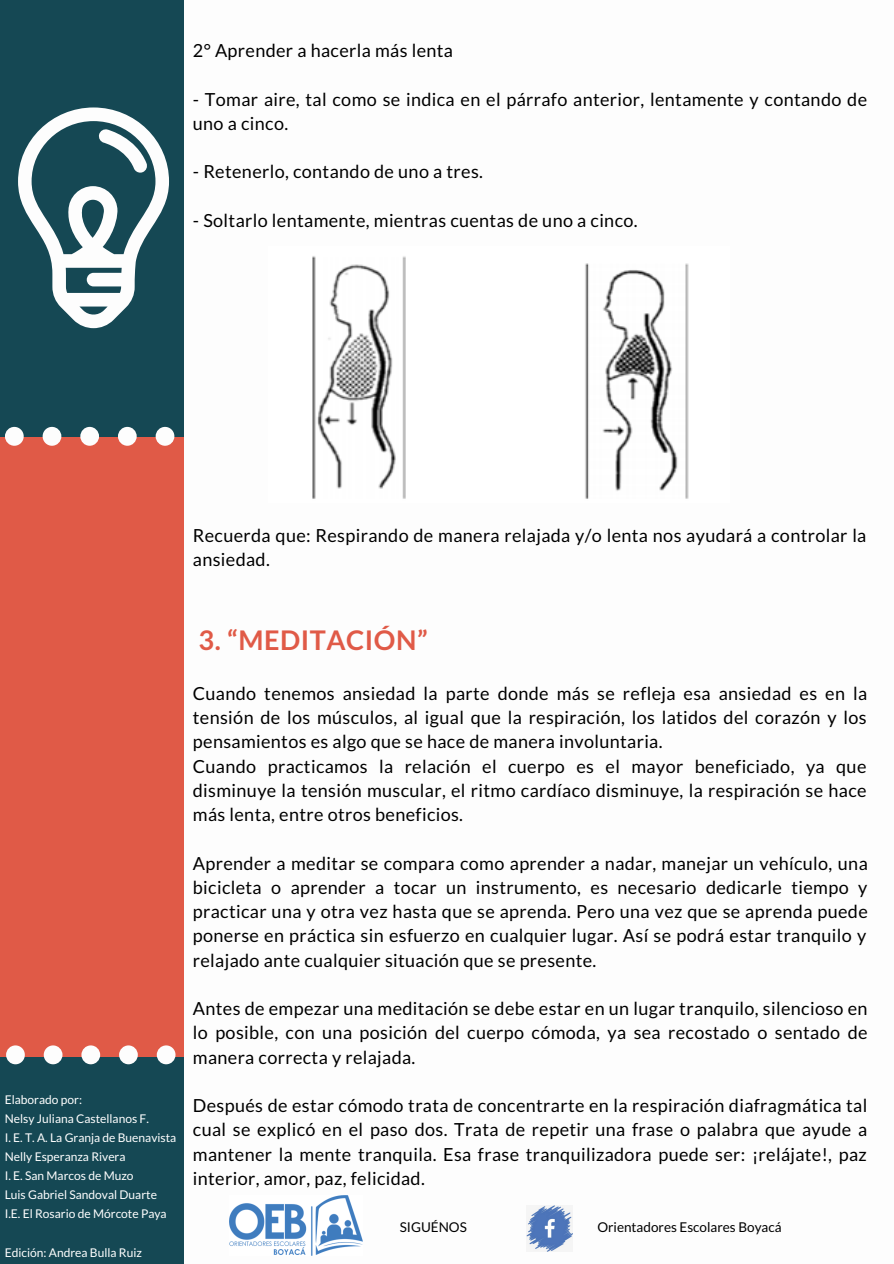
<style>
.page{position:relative;width:894px;height:1264px;background:#fff}
.page>*{position:absolute;margin:0;border:0;box-sizing:border-box;transform-origin:0 0}
.t1{font:700 27px "Lato";letter-spacing:.02em;color:#e05a47}
.t2{font:18px/24.3px "Lato";letter-spacing:.02em;color:#000}
.t3{font:13.5px "Lato";color:#000}
.t4{font:12px/19.2px "Lato";color:#fff}
</style>
<div class="page">
<div style="left:0;top:0;width:184px;height:1263px;background:#154854"></div>
<div style="left:0;top:437px;width:184px;height:620px;background:#e05a47"></div>
<svg style="left:5px;top:427px;width:169px;height:19px"></svg>
<svg style="left:6px;top:1045px;width:169px;height:19px"></svg>
<svg style="left:18px;top:107px;width:151px;height:221px"></svg>
<img style="left:229px;top:1195px;width:133px;height:60px">
<img style="left:526px;top:1205px;width:46px;height:46px">
<img style="left:312px;top:256px;width:377px;height:243px">
<p class="t2" style="left:193px;top:38px;width:261px">2° Aprender a hacerla más lenta</p>
<p class="t2" style="left:193px;top:86px;width:675px">- Tomar aire, tal como se indica en el párrafo anterior, lentamente y contando de uno a cinco.</p>
<p class="t2" style="left:193px;top:159px;width:291px">- Retenerlo, contando de uno a tres.</p>
<p class="t2" style="left:193px;top:208px;width:446px">- Soltarlo lentamente, mientras cuentas de uno a cinco.</p>
<p class="t2" style="left:193px;top:523px;width:674px">Recuerda que: Respirando de manera relajada y/o lenta nos ayudará a controlar la ansiedad.</p>
<p class="t4" style="left:5px;top:1089px;width:173px">Elaborado por:<br>Nelsy Juliana Castellanos F.<br>I. E. T. A. La Granja de Buenavista<br>Nelly Esperanza Rivera<br>I. E. San Marcos de Muzo<br>Luis Gabriel Sandoval Duarte<br>I.E. El Rosario de Mórcote Paya</p>
<p class="t4" style="left:5px;top:1242px;width:139px">Edición: Andrea Bulla Ruiz</p>
<h1 class="t1" style="left:198px;top:623px;width:230px">3. “MEDITACIÓN”</h1>
<p class="t2" style="left:193px;top:680px;width:675px">Cuando tenemos ansiedad la parte donde más se refleja esa ansiedad es en la tensión de los músculos, al igual que la respiración, los latidos del corazón y los pensamientos es algo que se hace de manera involuntaria.<br>Cuando practicamos la relación el cuerpo es el mayor beneficiado, ya que disminuye la tensión muscular, el ritmo cardíaco disminuye, la respiración se hace más lenta, entre otros beneficios.</p>
<p class="t2" style="left:193px;top:850px;width:676px;text-align:justify">Aprender a meditar se compara como aprender a nadar, manejar un vehículo, una bicicleta o aprender a tocar un instrumento, es necesario dedicarle tiempo y practicar una y otra vez hasta que se aprenda. Pero una vez que se aprenda puede ponerse en práctica sin esfuerzo en cualquier lugar. Así se podrá estar tranquilo y relajado ante cualquier situación que se presente.</p>
<p class="t2" style="left:193px;top:996px;width:676px;text-align:justify">Antes de empezar una meditación se debe estar en un lugar tranquilo, silencioso en lo posible, con una posición del cuerpo cómoda, ya sea recostado o sentado de manera correcta y relajada.</p>
<p class="t2" style="left:193px;top:1092px;width:675px;text-align:justify">Después de estar cómodo trata de concentrarte en la respiración diafragmática tal cual se explicó en el paso dos. Trata de repetir una frase o palabra que ayude a mantener la mente tranquila. Esa frase tranquilizadora puede ser: ¡relájate!, paz interior, amor, paz, felicidad.</p>
<p class="t3" style="left:399px;top:1218px;width:69px">SIGUÉNOS</p>
<p class="t3" style="left:597px;top:1218px;width:186px">Orientadores Escolares Boyacá</p>
</div>
